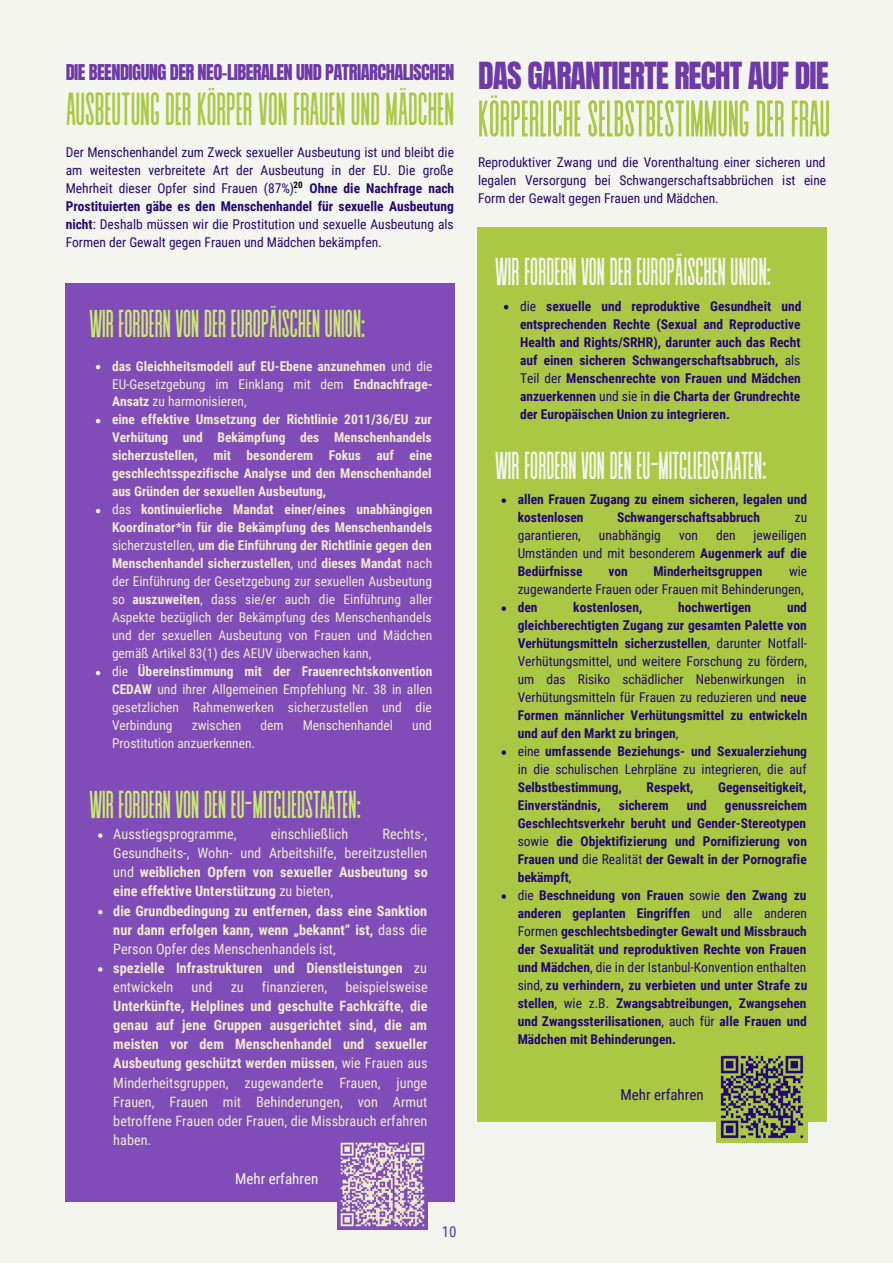
<style>
.page{position:relative;width:893px;height:1264px;background:#fff}
.page>*{position:absolute;margin:0;border:0;box-sizing:border-box;transform-origin:0 0}
.t1{font:51.3px "Revive 80 Tall";letter-spacing:-.03em;color:#aac844}
.t2{font:46.35px "Revive 80 Tall";letter-spacing:-.03em;color:#aac844}
.t3{font:39px "Revive 80 Tall";letter-spacing:-.03em;color:#f5f5ef}
.t4{font:39px "Revive 80 Tall";letter-spacing:-.03em;color:#cce86f}
.t5{font:31.8px "Anton";letter-spacing:-.03em;color:#6d3aa6}
.t6{font:18.6px "Anton";letter-spacing:-.03em;color:#6d3aa6}
.t7{font:15px "Roboto Condensed";color:#230871}
.t8{font:15px "Roboto Condensed";color:#f5f5ef}
.t9{font:15px "Roboto Condensed";color:#4b39b5}
.t10{font:14.25px/19px "Roboto Condensed";color:#efe9ce;text-align:justify}
.t11{font:700 14.25px/19px "Roboto Condensed";color:#efe9ce;text-align:justify}
.t12{font:700 13.5px/18px "Roboto Condensed";color:#230871;text-align:justify}
.t13{font:13.5px/18px "Roboto Condensed";color:#efe9ce;text-align:justify}
.t14{font:13.5px/18px "Roboto Condensed";color:#230871;text-align:justify}
.t15{font:700 13.5px/18px "Roboto Condensed";color:#efe9ce;text-align:justify}
.t16{font:700 9px "Roboto Condensed";color:#000}
.s1{font-weight:700}
.s2{font-weight:400}
</style>
<div class="page">
<div style="left:0;top:0;width:892px;height:1262px;background:#f5f5ef"></div>
<div style="left:477px;top:227px;width:350px;height:894px;background:#aac844"></div>
<div style="left:66px;top:283px;width:389px;height:918px;background:#804db8"></div>
<img style="left:338px;top:1142px;width:89px;height:87px">
<img style="left:716px;top:1055px;width:91px;height:87px">
<svg style="left:504px;top:305px;width:4px;height:4px"></svg>
<svg style="left:501px;top:498px;width:5px;height:5px"></svg>
<svg style="left:501px;top:606px;width:5px;height:5px"></svg>
<svg style="left:501px;top:750px;width:5px;height:4px"></svg>
<svg style="left:501px;top:894px;width:5px;height:4px"></svg>
<svg style="left:98px;top:833px;width:5px;height:5px"></svg>
<svg style="left:98px;top:909px;width:5px;height:5px"></svg>
<svg style="left:98px;top:967px;width:5px;height:4px"></svg>
<svg style="left:96px;top:365px;width:4px;height:4px"></svg>
<svg style="left:96px;top:419px;width:4px;height:4px"></svg>
<svg style="left:96px;top:509px;width:4px;height:4px"></svg>
<svg style="left:96px;top:670px;width:4px;height:5px"></svg>
<p class="t6" style="left:66px;top:59px;width:390px">DIE BEENDIGUNG DER NEO-LIBERALEN UND PATRIARCHALISCHEN</p>
<p class="t2" style="left:66px;top:85px;width:390px">AUSBEUTUNGDERKÖRPERVONFRAUENUNDMÄDCHEN</p>
<p class="t14" style="left:66px;top:144px;width:390px">Der Menschenhandel zum Zweck sexueller Ausbeutung ist und bleibt die am weitesten verbreitete Art der Ausbeutung in der EU. Die große Mehrheit dieser Opfer sind Frauen (87%). <span class="s1">Ohne die Nachfrage nach Prostituierten gäbe es den Menschenhandel für sexuelle Ausbeutung nicht</span>: Deshalb müssen wir die Prostitution und sexuelle Ausbeutung als Formen der Gewalt gegen Frauen und Mädchen bekämpfen.</p>
<p class="t16" style="left:293px;top:179px;width:11px">20</p>
<p class="t4" style="left:89px;top:303px;width:278px">WIRFORDERNVONDEREUROPÄISCHENUNION:</p>
<p class="t15" style="left:112px;top:357px;width:322px">das Gleichheitsmodell auf EU-Ebene anzunehmen <span class="s2">und die EU-Gesetzgebung im Einklang mit dem</span> Endnachfrage-Ansatz <span class="s2">zu harmonisieren,</span></p>
<p class="t15" style="left:112px;top:411px;width:322px">eine effektive Umsetzung der Richtlinie 2011/36/EU zur Verhütung und Bekämpfung des Menschenhandels sicherzustellen, mit besonderem Fokus auf eine geschlechtsspezifische Analyse und den Menschenhandel aus Gründen der sexuellen Ausbeutung,</p>
<p class="t13" style="left:112px;top:501px;width:322px">das <span class="s1">kontinuierliche Mandat einer/eines unabhängigen Koordinator*in für die Bekämpfung des Menschenhandels </span>sicherzustellen, <span class="s1">um die Einführung der Richtlinie gegen den Menschenhandel sicherzustellen</span>, und <span class="s1">dieses Mandat</span> nach der Einführung der Gesetzgebung zur sexuellen Ausbeutung so <span class="s1">auszuweiten</span>, dass sie/er auch die Einführung aller Aspekte bezüglich der Bekämpfung des Menschenhandels und der sexuellen Ausbeutung von Frauen und Mädchen gemäß Artikel 83(1) des AEUV überwachen kann,</p>
<p class="t13" style="left:112px;top:662px;width:322px">die <span class="s1">Übereinstimmung mit der Frauenrechtskonvention CEDAW</span> und ihrer Allgemeinen Empfehlung Nr. 38 in allen gesetzlichen Rahmenwerken sicherzustellen und die Verbindung</p>
<p class="t13" style="left:192px;top:716px;width:51px">zwischen</p>
<p class="t13" style="left:260px;top:716px;width:25px">dem</p>
<p class="t13" style="left:303px;top:716px;width:92px">Menschenhandel</p>
<p class="t13" style="left:412px;top:716px;width:21px">und</p>
<p class="t13" style="left:112px;top:734px;width:145px">Prostitution anzuerkennen.</p>
<p class="t4" style="left:89px;top:784px;width:274px">WIRFORDERNVONDENEU-MITGLIEDSTAATEN:</p>
<p class="t10" style="left:113px;top:824px;width:125px">Ausstiegsprogramme,</p>
<p class="t10" style="left:271px;top:824px;width:79px">einschließlich</p>
<p class="t10" style="left:113px;top:824px;width:316px;text-indent:269px">Rechts-, Gesundheits-, Wohn- und Arbeitshilfe, bereitzustellen und <span class="s1">weiblichen Opfern von sexueller Ausbeutung so eine effektive Unterstützung</span> zu bieten,</p>
<p class="t11" style="left:113px;top:901px;width:315px">die Grundbedingung zu entfernen, dass eine Sanktion nur dann erfolgen kann, wenn „bekannt“ ist, <span class="s2">dass die Person Opfer des Menschenhandels ist,</span></p>
<p class="t11" style="left:113px;top:958px;width:315px">spezielle Infrastrukturen und Dienstleistungen <span class="s2">zu entwickeln</span></p>
<p class="t10" style="left:192px;top:977px;width:22px">und</p>
<p class="t10" style="left:231px;top:977px;width:15px">zu</p>
<p class="t10" style="left:262px;top:977px;width:67px">finanzieren,</p>
<p class="t10" style="left:113px;top:977px;width:316px;text-indent:232px">beispielsweise <span class="s1">Unterkünfte, Helplines und geschulte Fachkräfte</span>, <span class="s1">die genau auf jene Gruppen ausgerichtet sind, die am meisten vor dem Menschenhandel und sexueller Ausbeutung geschützt werden müssen</span>, wie Frauen aus Minderheitsgruppen, zugewanderte Frauen, junge Frauen, Frauen mit Behinderungen, von Armut betroffene Frauen oder Frauen, die Missbrauch erfahren haben.</p>
<p class="t8" style="left:235px;top:1169px;width:85px">Mehr erfahren</p>
<p class="t9" style="left:441px;top:1223px;width:16px">10</p>
<p class="t5" style="left:478px;top:53px;width:352px">DAS GARANTIERTE RECHT AUF DIE</p>
<p class="t1" style="left:477px;top:92px;width:355px">KÖRPERLICHESELBSTBESTIMMUNGDERFRAU</p>
<p class="t14" style="left:478px;top:154px;width:349px">Reproduktiver Zwang und die Vorenthaltung einer sicheren und legalen Versorgung bei Schwangerschaftsabbrüchen ist eine Form der Gewalt gegen Frauen und Mädchen.</p>
<p class="t3" style="left:494px;top:252px;width:278px">WIRFORDERNVONDEREUROPÄISCHENUNION:</p>
<p class="t12" style="left:520px;top:297px;width:283px"><span class="s2">die</span> sexuelle und reproduktive Gesundheit und entsprechenden Rechte (Sexual and Reproductive Health and Rights/SRHR), darunter auch das Recht auf einen sicheren Schwangerschaftsabbruch, <span class="s2">als Teil der</span> Menschenrechte von Frauen und Mädchen anzuerkennen <span class="s2">und sie in</span> die Charta der Grundrechte der Europäischen Union zu integrieren.</p>
<p class="t3" style="left:494px;top:445px;width:274px">WIRFORDERNVONDENEU-MITGLIEDSTAATEN:</p>
<p class="t12" style="left:517px;top:490px;width:291px">allen Frauen Zugang zu einem sicheren, legalen und kostenlosen</p>
<p class="t12" style="left:617px;top:508px;width:144px">Schwangerschaftsabbruch</p>
<p class="t14" style="left:794px;top:508px;width:14px">zu</p>
<p class="t14" style="left:517px;top:526px;width:65px">garantieren,</p>
<p class="t14" style="left:599px;top:526px;width:63px">unabhängig</p>
<p class="t14" style="left:679px;top:526px;width:21px">von</p>
<p class="t14" style="left:716px;top:526px;width:21px">den</p>
<p class="t14" style="left:517px;top:526px;width:291px;text-indent:236px">jeweiligen Umständen und mit besonderem <span class="s1">Augenmerk auf die Bedürfnisse</span></p>
<p class="t12" style="left:608px;top:562px;width:21px">von</p>
<p class="t12" style="left:653px;top:562px;width:110px">Minderheitsgruppen</p>
<p class="t14" style="left:517px;top:562px;width:291px;text-align:right">wie<br>zugewanderte Frauen oder Frauen mit Behinderungen,</p>
<p class="t12" style="left:517px;top:598px;width:21px">den</p>
<p class="t12" style="left:573px;top:598px;width:71px">kostenlosen,</p>
<p class="t12" style="left:678px;top:598px;width:74px">hochwertigen</p>
<p class="t12" style="left:517px;top:598px;width:291px;text-indent:269px">und gleichberechtigten Zugang zur gesamten Palette von Verhütungsmitteln sicherzustellen<span class="s2">, darunter Notfall-Verhütungsmittel, und weitere Forschung zu fördern, um das Risiko schädlicher Nebenwirkungen in Verhütungsmitteln für Frauen zu reduzieren und</span> neue Formen männlicher Verhütungsmittel zu entwickeln und auf den Markt zu bringen<span class="s2">,</span></p>
<p class="t12" style="left:517px;top:742px;width:291px"><span class="s2">eine</span> umfassende Beziehungs- und Sexualerziehung <span class="s2">in die schulischen Lehrpläne zu integrieren, die auf </span>Selbstbestimmung,</p>
<p class="t12" style="left:646px;top:778px;width:49px">Respekt,</p>
<p class="t12" style="left:718px;top:778px;width:90px">Gegenseitigkeit,</p>
<p class="t12" style="left:517px;top:796px;width:291px;text-indent:207px">genussreichem Geschlechtsverkehr beruht und Gender-Stereotypen <span class="s2">sowie</span> die Objektifizierung und Pornifizierung von Frauen und <span class="s2">die Realität</span> der Gewalt in der Pornografie bekämpft<span class="s2">,</span></p>
<p class="t12" style="left:517px;top:886px;width:291px"><span class="s2">die</span> Beschneidung von Frauen <span class="s2">sowie</span> den Zwang zu anderen geplanten Eingriffen <span class="s2">und alle anderen Formen</span> geschlechtsbedingter Gewalt und Missbrauch der Sexualität und reproduktiven Rechte von Frauen und Mädchen<span class="s2">, die in der Istanbul-Konvention enthalten sind,</span> zu verhindern, zu verbieten und unter Strafe zu stellen<span class="s2">, wie z.B.</span> Zwangsabtreibungen, Zwangsehen und Zwangssterilisationen<span class="s2">, auch für</span> alle Frauen und Mädchen mit Behinderungen.</p>
<p class="t12" style="left:517px;top:796px;width:84px">Einverständnis,</p>
<p class="t12" style="left:619px;top:796px;width:51px">sicherem</p>
<p class="t12" style="left:686px;top:796px;width:21px">und</p>
<p class="t7" style="left:620px;top:1086px;width:85px">Mehr erfahren</p>
</div>
